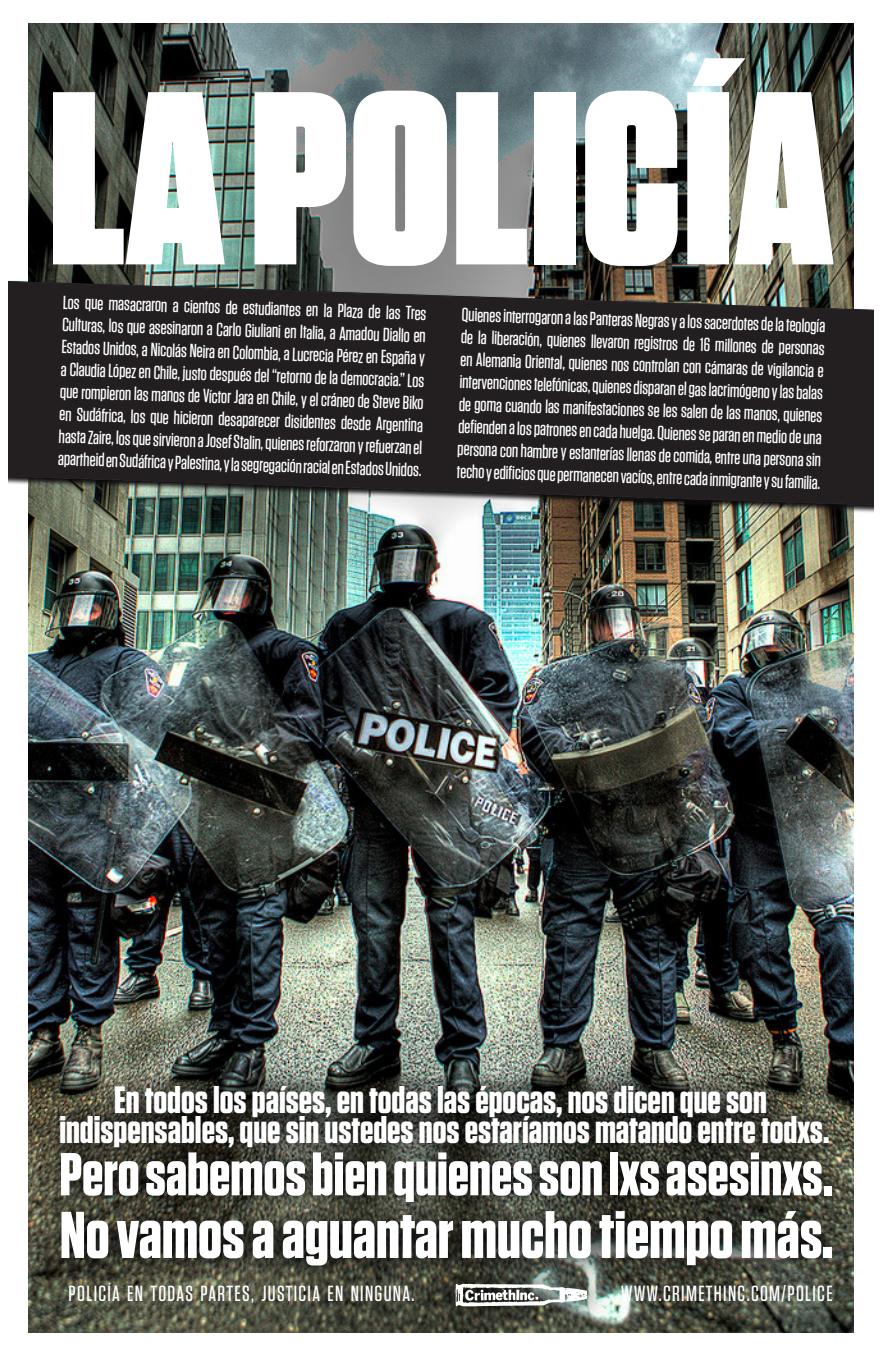
<style>
.page{position:relative;width:882px;height:1355px;background:#fff}
.page>*{position:absolute;margin:0;border:0;box-sizing:border-box;transform-origin:0 0}
.t1{font:900 246.05px "Tungsten";letter-spacing:.01em;color:#fff}
.t2{font:700 65.98px "Tungsten";color:#fff}
.t3{font:700 60.38px "Tungsten";color:#fff}
.t4{font:700 38.06px "Tungsten";color:#fff}
.t5{font:500 21.88px "Tungsten";letter-spacing:.06em;color:#fff}
.t6{font:500 18.99px/22.4px "Tungsten";color:#fff;text-align:justify}
</style>
<div class="page">
<img style="left:28px;top:24px;width:826px;height:1308px">
<div style="left:0;top:278px;width:882px;height:238px;background:#000001;opacity:.75"></div>
<svg style="left:0;top:278px;width:874px;height:231px;background:#2e2b2a"></svg>
<img style="left:34px;top:1059px;width:820px;height:232px">
<img style="left:431px;top:1258px;width:181px;height:74px">
<img style="left:456px;top:1283px;width:131px;height:24px">
<div style="left:0;top:174px;width:8px;height:326px;background:#fff"></div>
<div style="left:874px;top:237px;width:8px;height:326px;background:#fff"></div>
<p class="t1" style="left:49px;top:38px;width:785px">LA POLICÍA</p>
<p class="t6" style="left:63px;top:290px;width:366px;rotate:2deg">Los que masacraron a cientos de estudiantes en la Plaza de las Tres Culturas, los que asesinaron a Carlo Giuliani en Italia, a Amadou Diallo en Estados Unidos, a Nicolás Neira en Colombia, a Lucrecia Pérez en España y a Claudia López en Chile, justo después del “retorno de la democracia.” Los que rompieron las manos de Víctor Jara en Chile, y el cráneo de Steve Biko en Sudáfrica, los que hicieron desaparecer disidentes desde Argentina hasta Zaire, los que sirvieron a Josef Stalin, quienes reforzaron y refuerzan el apartheid en Sudáfrica y Palestina, y la segregación racial en Estados Unidos.</p>
<p class="t6" style="left:462px;top:303px;width:366px;rotate:2deg">Quienes interrogaron a las Panteras Negras y a los sacerdotes de la teología de la liberación, quienes llevaron registros de 16 millones de personas en Alemania Oriental, quienes nos controlan con cámaras de vigilancia e intervenciones telefónicas, quienes disparan el gas lacrimógeno y las balas de goma cuando las manifestaciones se les salen de las manos, quienes defi enden a los patrones en cada huelga. Quienes se paran en medio de una persona con hambre y estanterías llenas de comida, entre una persona sin techo y edifi cios que permanecen vacíos, entre cada inmigrante y su familia.</p>
<p class="t4" style="left:114px;top:1079px;width:654px">En todos los países, en todas las épocas, nos dicen que son</p>
<p class="t4" style="left:59px;top:1109px;width:771px">indispensables, que sin ustedes nos estaríamos matando entre todxs.</p>
<p class="t3" style="left:60px;top:1142px;width:775px">Pero sabemos bien quienes son lxs asesinxs.</p>
<p class="t2" style="left:60px;top:1199px;width:775px">No vamos a aguantar mucho tiempo más.</p>
<p class="t5" style="left:69px;top:1282px;width:347px">POLICÍA EN TODAS PARTES, JUSTICIA EN NINGUNA.</p>
<p class="t5" style="left:621px;top:1282px;width:213px">WWW.CRIMETHINC.COM/POLICE</p>
</div>
